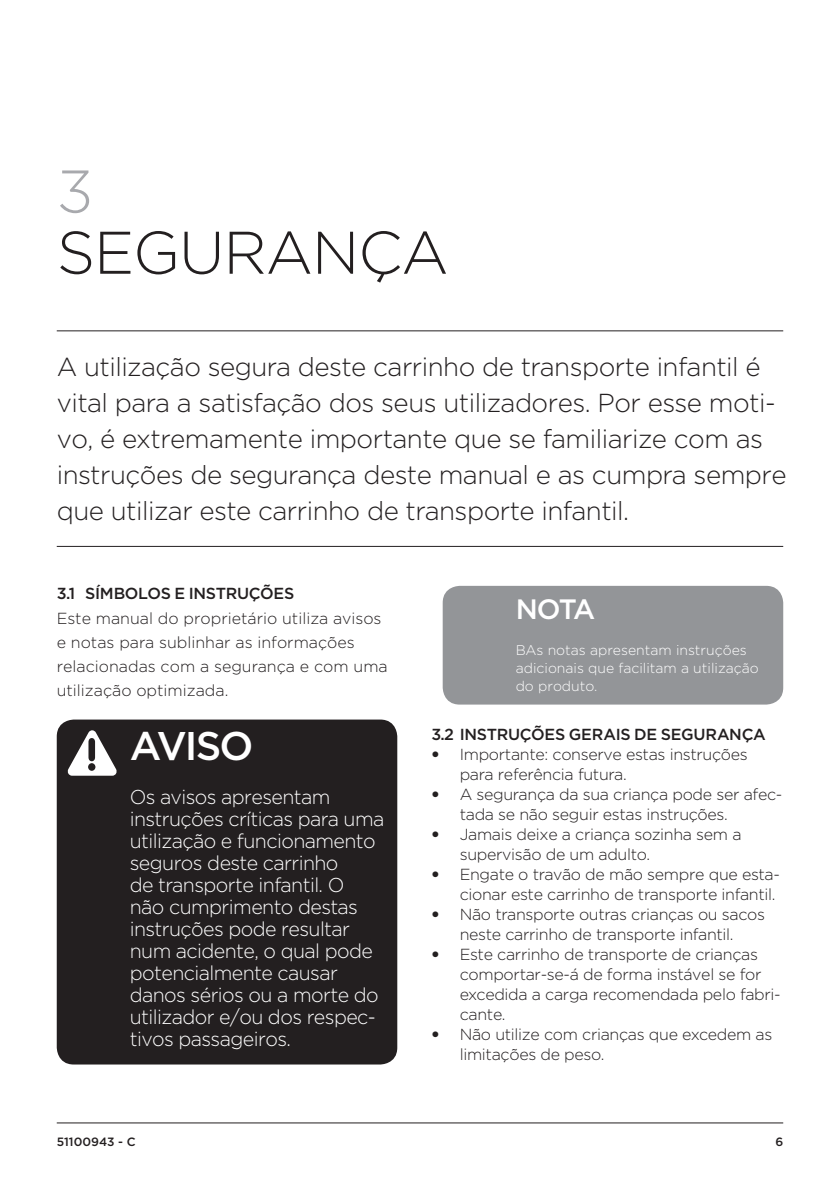
<style>
.page{position:relative;width:840px;height:1191px;background:#fff}
.page>*{position:absolute;margin:0;border:0;box-sizing:border-box;transform-origin:0 0}
.t1{font:300 60px "Thule";letter-spacing:-.02em;color:#231f20}
.t2{font:300 60px "Thule";color:#a8a9ad}
.Subheading{font:500 40px "Thule";letter-spacing:-.05em;color:#fff}
.Subheading-2{font:500 28px "Thule";color:#fff}
.t3{font:300 26px/36px "Thule";letter-spacing:-.02em;color:#231f20}
.TOC-_body{font:300 20px/22px "Thule";letter-spacing:-.03em;color:#fff}
.body_no_indent{font:300 16px/20px "Thule";letter-spacing:-.02em;color:#231f20}
.body_no_indent-2{font:300 16px/24px "Thule";color:#231f20}
.t4{font:500 16px "Thule";letter-spacing:-.015em;color:#231f20}
.t5{font:300 14px/18px "Thule";color:#fff}
.t6{font:500 12px "Thule";color:#231f20}
</style>
<div class="page">
<div style="left:442px;top:586px;width:340px;height:118px;background:#939598;border-radius:17px"></div>
<hr style="left:57px;top:330px;width:725px;height:1px;background:#231f20">
<hr style="left:57px;top:546px;width:725px;height:1px;background:#231f20">
<div style="left:57px;top:719px;width:340px;height:345px;background:#231f20;border-radius:17px"></div>
<svg style="left:68px;top:730px;width:49px;height:45px"></svg>
<hr style="left:57px;top:1122px;width:725px;height:1px;background:#231f20">
<p class="t2" style="left:57px;top:153px;width:38px">3</p>
<p class="t1" style="left:57px;top:214px;width:393px">SEGURANÇA</p>
<p class="t3" style="left:57px;top:348px;width:731px">A utilização segura deste carrinho de transporte infantil é vital para a satisfação dos seus utilizadores. Por esse moti&shy;vo, é extremamente importante que se familiarize com as instruções de segurança deste manual e as cumpra sempre que utilizar este carrinho de transporte infantil.</p>
<p class="t4" style="left:57px;top:583px;width:239px">3.1 SÍMBOLOS E INSTRUÇÕES</p>
<p class="body_no_indent-2" style="left:57px;top:606px;width:332px">Este manual do proprietário utiliza avisos e notas para sublinhar as informações relacionadas com a segurança e com uma utilização optimizada.</p>
<p class="Subheading" style="left:130px;top:719px;width:125px">AVISO</p>
<p class="TOC-_body" style="left:130px;top:785px;width:256px">Os avisos apresentam instruções críticas para uma utilização e funcionamento seguros deste carrinho<br>de transporte infantil. O<br>não cumprimento destas instruções pode resultar num acidente, o qual pode potencialmente causar danos sérios ou a morte do utilizador e/ou dos respec&shy;tivos passageiros.</p>
<p class="Subheading-2" style="left:515px;top:591px;width:81px">NOTA</p>
<p class="t5" style="left:515px;top:641px;width:244px">ВAs notas apresentam instruções adicionais que facilitam a utilização do produto.</p>
<p class="t4" style="left:431px;top:724px;width:336px">3.2 INSTRUÇÕES GERAIS DE SEGURANÇA</p>
<p class="body_no_indent" style="left:459px;top:744px;width:289px;text-indent:-28px">• Importante: conserve estas instruções para referência futura.</p>
<p class="body_no_indent" style="left:459px;top:784px;width:324px;text-indent:-28px">• A segurança da sua criança pode ser afec&shy;tada se não seguir estas instruções.</p>
<p class="body_no_indent" style="left:459px;top:824px;width:283px;text-indent:-28px">• Jamais deixe a criança sozinha sem a supervisão de um adulto.</p>
<p class="body_no_indent" style="left:431px;top:864px;width:350px;text-align:right">• Engate o travão de mão sempre que esta&shy;cionar este carrinho de transporte infantil.</p>
<p class="body_no_indent" style="left:431px;top:904px;width:335px;text-align:center">• Não transporte outras crianças ou sacos neste carrinho de transporte infantil.</p>
<p class="body_no_indent" style="left:459px;top:944px;width:322px;text-indent:-28px">• Este carrinho de transporte de crianças comportar-se-á de forma instável se for excedida a carga recomendada pelo fabri&shy;cante.</p>
<p class="body_no_indent" style="left:459px;top:1024px;width:314px;text-indent:-28px">• Não utilize com crianças que excedem as limitações de peso.</p>
<p class="t6" style="left:57px;top:1133px;width:80px">51100943 - C</p>
<p class="t6" style="left:774px;top:1133px;width:9px">6</p>
</div>
